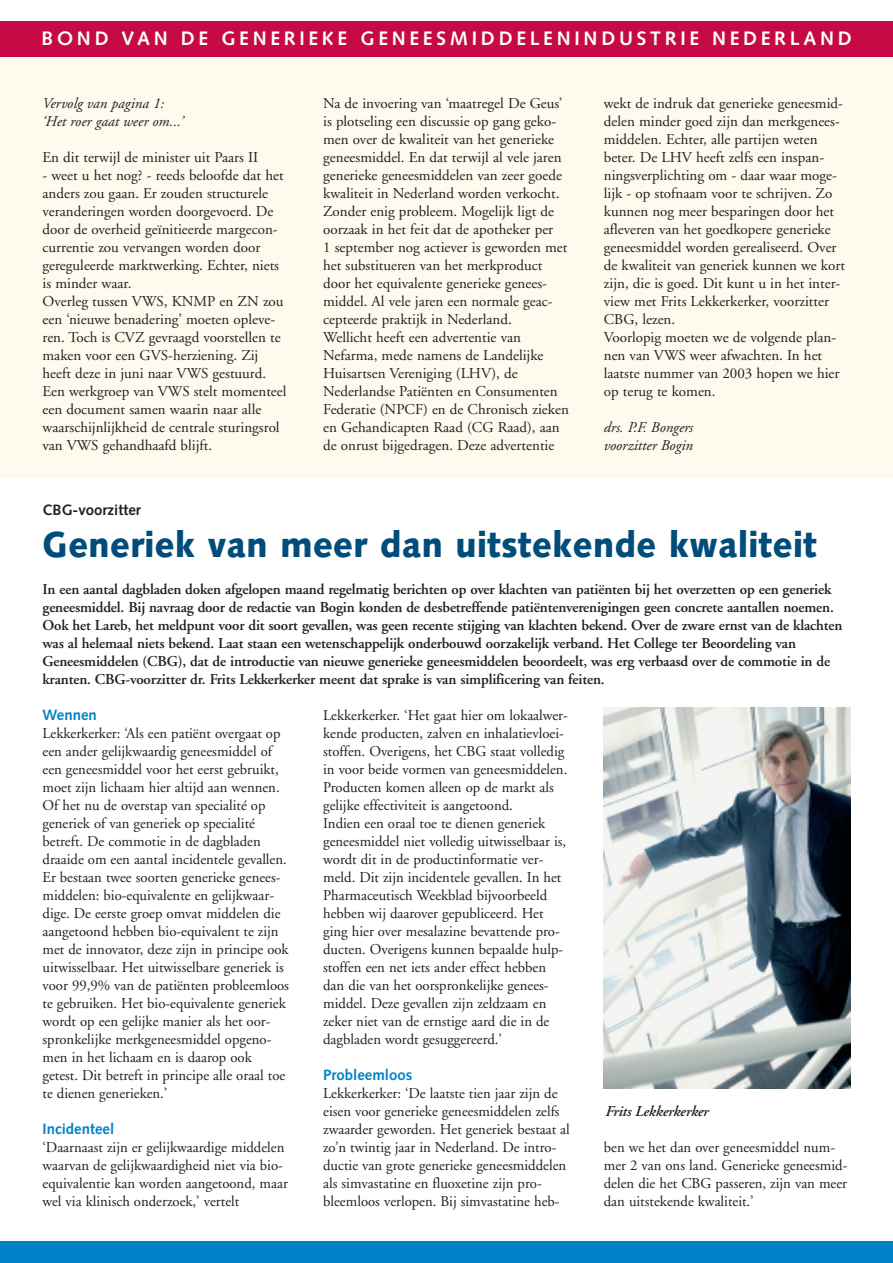
<style>
.page{position:relative;width:893px;height:1263px;background:#fff}
.page>*{position:absolute;margin:0;border:0;box-sizing:border-box;transform-origin:0 0}
.t1{font:900 36px "Syntax";letter-spacing:.015em;color:#004c7a;scale:.93 1}
.t2{font:700 19.5px "Syntax";letter-spacing:.19em;color:#fff}
.t3{font:15px/18px "Adobe Garamond";color:#231f20}
.t4{font:600 15px/18px "Adobe Garamond";letter-spacing:-.01em;color:#231f20}
.t5{font:italic 15px/18px "Adobe Garamond";color:#231f20}
.t6{font:700 15px "Syntax";color:#0082c8}
.t7{font:italic 600 15px "Adobe Garamond";letter-spacing:-.01em;color:#231f20}
.t8{font:700 15px "Syntax";color:#231f20}
</style>
<div class="page">
<div style="left:0;top:47px;width:893px;height:431px;background:#fefaee"></div>
<div style="left:0;top:21px;width:893px;height:36px;background:#c60a45"></div>
<div style="left:0;top:1242px;width:893px;height:21px;background:#0082c8"></div>
<img style="left:604px;top:707px;width:246px;height:382px">
<h2 class="t2" style="left:42px;top:31px;width:812px">BOND VAN DE GENERIEKE GENEESMIDDELENINDUSTRIE NEDERLAND</h2>
<p class="t5" style="left:43px;top:96px;width:142px">Vervolg van pagina 1: ‘Het roer gaat weer om...’</p>
<p class="t3" style="left:43px;top:150px;width:217px">En dit terwijl de minister uit Paars II</p>
<p class="t3" style="left:43px;top:168px;width:246px">- weet u het nog? - reeds beloofde dat het anders zou gaan. Er zouden structurele veranderingen worden doorgevoerd. De door de overheid geïnitieerde margecon&shy;currentie zou vervangen worden door gereguleerde marktwerking. Echter, niets is minder waar.<br>Overleg tussen VWS, KNMP en ZN zou een ‘nieuwe benadering’ moeten opleve&shy;ren. Toch is CVZ gevraagd voorstellen te maken voor een GVS-herziening. Zij heeft deze in juni naar VWS gestuurd.<br>Een werkgroep van VWS stelt momenteel een document samen waarin naar alle waarschijnlijkheid de centrale sturingsrol van VWS gehandhaafd blijft.</p>
<p class="t3" style="left:323px;top:96px;width:247px">Na de invoering van ‘maatregel De Geus’ is plotseling een discussie op gang geko&shy;men over de kwaliteit van het generieke geneesmiddel. En dat terwijl al vele jaren generieke geneesmiddelen van zeer goede kwaliteit in Nederland worden verkocht.<br>Zonder enig probleem. Mogelijk ligt de oorzaak in het feit dat de apotheker per<br>1 september nog actiever is geworden met het substitueren van het merkproduct door het equivalente generieke genees&shy;middel. Al vele jaren een normale geac&shy;cepteerde praktijk in Nederland.<br>Wellicht heeft een advertentie van Nefarma, mede namens de Landelijke Huisartsen Vereniging (LHV), de Nederlandse Patiënten en Consumenten Federatie (NPCF) en de Chronisch zieken en Gehandicapten Raad (CG Raad), aan de onrust bijgedragen. Deze advertentie</p>
<p class="t3" style="left:604px;top:96px;width:243px">wekt de indruk dat generieke geneesmid&shy;delen minder goed zijn dan merkgenees&shy;middelen. Echter, alle partijen weten beter. De LHV heeft zelfs een inspan&shy;ningsverplichting om - daar waar moge&shy;lijk - op stofnaam voor te schrijven. Zo kunnen nog meer besparingen door het afleveren van het goedkopere generieke geneesmiddel worden gerealiseerd. Over de kwaliteit van generiek kunnen we kort zijn, die is goed. Dit kunt u in het inter&shy;view met Frits Lekkerkerker, voorzitter CBG, lezen.<br>Voorlopig moeten we de volgende plan&shy;nen van VWS weer afwachten. In het laatste nummer van 2003 hopen we hier op terug te komen.</p>
<p class="t5" style="left:604px;top:420px;width:91px">drs. P.F. Bongers voorzitter Bogin</p>
<p class="t8" style="left:43px;top:504px;width:100px">CBG-voorzitter</p>
<h1 class="t1" style="left:43px;top:530px;width:834px">Generiek van meer dan uitstekende kwaliteit</h1>
<p class="t4" style="left:43px;top:582px;width:801px">In een aantal dagbladen doken afgelopen maand regelmatig berichten op over klachten van patiënten bij het overzetten op een generiek geneesmiddel. Bij navraag door de redactie van Bogin konden de desbetreffende patiëntenverenigingen geen concrete aantallen noemen.<br>Ook het Lareb, het meldpunt voor dit soort gevallen, was geen recente stijging van klachten bekend. Over de zware ernst van de klachten was al helemaal niets bekend. Laat staan een wetenschappelijk onderbouwd oorzakelijk verband. Het College ter Beoordeling van Geneesmiddelen (CBG), dat de introductie van nieuwe generieke geneesmiddelen beoordeelt, was erg verbaasd over de commotie in de kranten. CBG-voorzitter dr. Frits Lekkerkerker meent dat sprake is van simplificering van feiten.</p>
<p class="t6" style="left:43px;top:709px;width:56px">Wennen</p>
<p class="t3" style="left:43px;top:726px;width:248px">Lekkerkerker: ‘Als een patiënt overgaat op een ander gelijkwaardig geneesmiddel of een geneesmiddel voor het eerst gebruikt, moet zijn lichaam hier altijd aan wennen.<br>Of het nu de overstap van specialité op generiek of van generiek op specialité betreft. De commotie in de dagbladen draaide om een aantal incidentele gevallen.<br>Er bestaan twee soorten generieke genees&shy;middelen: bio-equivalente en gelijkwaar&shy;dige. De eerste groep omvat middelen die aangetoond hebben bio-equivalent te zijn met de innovator, deze zijn in principe ook uitwisselbaar. Het uitwisselbare generiek is voor 99,9% van de patiënten probleemloos te gebruiken. Het bio-equivalente generiek wordt op een gelijke manier als het oor&shy;spronkelijke merkgeneesmiddel opgeno&shy;men in het lichaam en is daarop ook getest. Dit betreft in principe alle oraal toe te dienen generieken.’</p>
<p class="t6" style="left:43px;top:1123px;width:73px">Incidenteel</p>
<p class="t3" style="left:43px;top:1140px;width:247px">‘Daarnaast zijn er gelijkwaardige middelen waarvan de gelijkwaardigheid niet via bio&shy;equivalentie kan worden aangetoond, maar wel via klinisch onderzoek,’ vertelt</p>
<p class="t3" style="left:323px;top:708px;width:246px">Lekkerkerker. ‘Het gaat hier om lokaalwer&shy;kende producten, zalven en inhalatievloei&shy;stoffen. Overigens, het CBG staat volledig in voor beide vormen van geneesmiddelen.<br>Producten komen alleen op de markt als gelijke effectiviteit is aangetoond.<br>Indien een oraal toe te dienen generiek geneesmiddel niet volledig uitwisselbaar is, wordt dit in de productinformatie ver&shy;meld. Dit zijn incidentele gevallen. In het Pharmaceutisch Weekblad bijvoorbeeld hebben wij daarover gepubliceerd. Het ging hier over mesalazine bevattende pro&shy;ducten. Overigens kunnen bepaalde hulp&shy;stoffen een net iets ander effect hebben dan die van het oorspronkelijke genees&shy;middel. Deze gevallen zijn zeldzaam en zeker niet van de ernstige aard die in de dagbladen wordt gesuggereerd.’</p>
<p class="t6" style="left:323px;top:1069px;width:91px">Probleemloos</p>
<p class="t3" style="left:323px;top:1086px;width:248px">Lekkerkerker: ‘De laatste tien jaar zijn de eisen voor generieke geneesmiddelen zelfs zwaarder geworden. Het generiek bestaat al zo’n twintig jaar in Nederland. De intro&shy;ductie van grote generieke geneesmiddelen als simvastatine en fluoxetine zijn pro&shy;bleemloos verlopen. Bij simvastatine heb-</p>
<p class="t7" style="left:605px;top:1105px;width:105px">Frits Lekkerkerker</p>
<p class="t3" style="left:604px;top:1140px;width:245px">ben we het dan over geneesmiddel num&shy;mer 2 van ons land. Generieke geneesmid&shy;delen die het CBG passeren, zijn van meer dan uitstekende kwaliteit.’</p>
</div>
